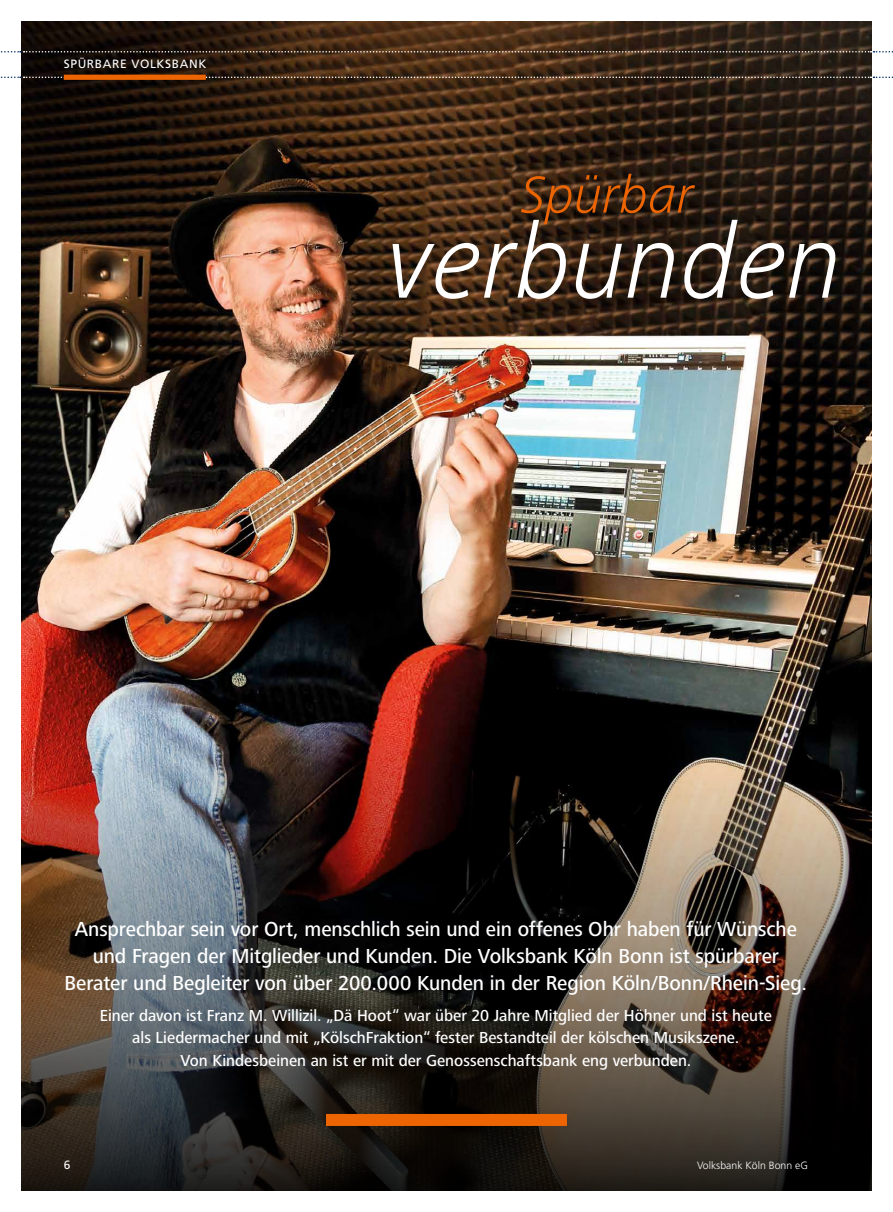
<style>
.page{position:relative;width:893px;height:1212px;background:#fff}
.page>*{position:absolute;margin:0;border:0;box-sizing:border-box;transform-origin:0 0}
.t1{font:italic 300 108px "Frutiger Next LT";color:#fff}
.t2{font:italic 300 54px "Frutiger Next LT";color:#ec6502}
.t3{font:500 21px/27px "Frutiger Next LT";letter-spacing:-.005em;color:#fff;text-align:center;scale:.96 1}
.t4{font:500 16.5px/22.5px "Frutiger Next LT";color:#fff;text-align:center}
.t5{font:12px "Frutiger";letter-spacing:.05em;color:#fff}
.t6{font:300 10.5px "Frutiger";color:#fff}
</style>
<div class="page">
<img style="left:21px;top:21px;width:851px;height:702px">
<img style="left:21px;top:723px;width:851px;height:468px">
<svg style="left:0;top:51px;width:893px;height:2px;background:#6e6158"></svg>
<svg style="left:0;top:77px;width:893px;height:1px"></svg>
<div style="left:64px;top:75px;width:142px;height:5px;background:#ec6502"></div>
<div style="left:326px;top:1114px;width:241px;height:12px;background:#ec6502"></div>
<p class="t5" style="left:64px;top:57px;width:144px">SPÜRBARE VOLKSBANK</p>
<h2 class="t2" style="left:521px;top:165px;width:174px">Spürbar</h2>
<h1 class="t1" style="left:387px;top:202px;width:456px">verbunden</h1>
<p class="t3" style="left:65px;top:915px;width:775px">Ansprechbar sein vor Ort, menschlich sein und ein offenes Ohr haben für Wünsche und Fragen der Mitglieder und Kunden. Die Volksbank Köln Bonn ist spürbarer<br>Berater und Begleiter von über 200.000 Kunden in der Region Köln/Bonn/Rhein-Sieg.</p>
<p class="t4" style="left:100px;top:1004px;width:673px">Einer davon ist Franz M. Willizil. „Dä Hoot“ war über 20 Jahre Mitglied der Höhner und ist heute als Liedermacher und mit „KölschFraktion“ fester Bestandteil der kölschen Musikszene.<br>Von Kindesbeinen an ist er mit der Genossenschaftsbank eng verbunden.</p>
<p class="t5" style="left:64px;top:1158px;width:8px">6</p>
<p class="t6" style="left:697px;top:1160px;width:112px">Volksbank Köln Bonn eG</p>
</div>
